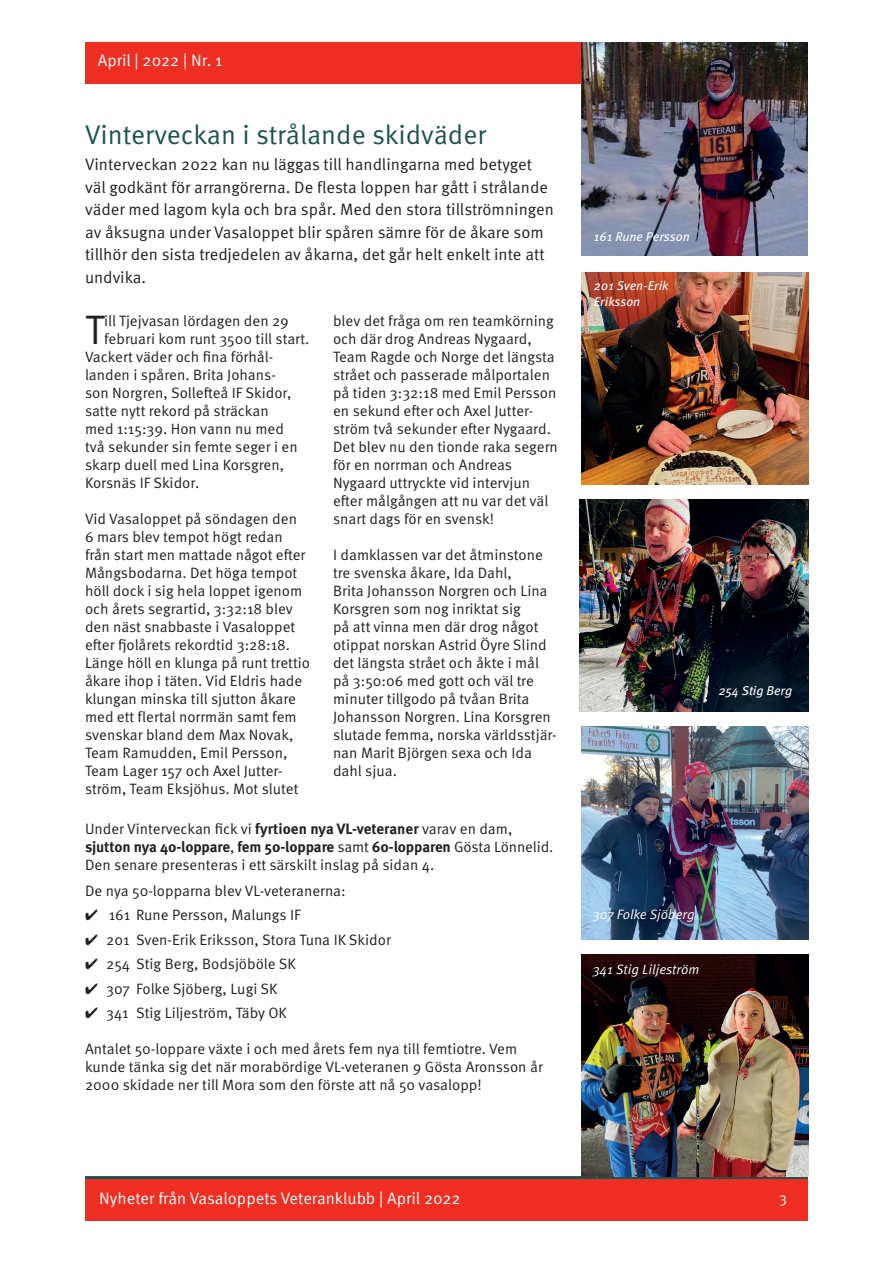
<style>
.page{position:relative;width:893px;height:1263px;background:#fff}
.page>*{position:absolute;margin:0;border:0;box-sizing:border-box;transform-origin:0 0}
.t1{font:41.25px "Meta OT Norm";color:#231f20}
.t2{font:27px "Meta OT Norm";color:#1b5351}
.t3{font:16.5px/22.5px "Meta OT Norm";color:#231f20}
.t4{font:16.5px "Meta OT Norm";color:#fff}
.t5{font:15px/18px "Meta OT Norm";color:#231f20}
.t6{font:700 15px "Meta OT";letter-spacing:-.01em;color:#231f20}
.t7{font:15px "Meta OT Norm";color:#fff}
.t8{font:13.5px "Meta OT Norm Ita";color:#fff}
.t9{font:italic 12.75px/15.3px "Meta OT";color:#fff}
.s1{font-family:"Meta OT";font-weight:700}
.s2{font-family:"Meta OT Norm";font-weight:400}
</style>
<div class="page">
<div style="left:85px;top:1178px;width:723px;height:42px;background:#ee2e22"></div>
<hr style="left:85px;top:1176px;width:723px;height:3px;background:#1b5351">
<div style="left:85px;top:43px;width:722px;height:41px;background:#ee2e22"></div>
<img style="left:581px;top:43px;width:226px;height:212px">
<img style="left:580px;top:499px;width:228px;height:213px">
<img style="left:582px;top:272px;width:226px;height:213px">
<img style="left:581px;top:955px;width:227px;height:221px">
<img style="left:582px;top:727px;width:226px;height:212px">
<p class="t4" style="left:98px;top:50px;width:126px">April | 2022 | Nr. 1</p>
<h2 class="t2" style="left:85px;top:119px;width:403px">Vinterveckan i strålande skidväder</h2>
<p class="t3" style="left:85px;top:154px;width:470px">Vinterveckan 2022 kan nu läggas till handlingarna med betyget väl godkänt för arrangörerna. De flesta loppen har gått i strålande väder med lagom kyla och bra spår. Med den stora tillströmningen av åksugna under Vasaloppet blir spåren sämre för de åkare som tillhör den sista tredjedelen av åkarna, det går helt enkelt inte att undvika.</p>
<h1 class="t1" style="left:85px;top:305px;width:21px">T</h1>
<p class="t5" style="left:104px;top:312px;width:186px">ill Tjejvasan lördagen den 29</p>
<p class="t5" style="left:104px;top:330px;width:207px">februari kom runt 3500 till start.</p>
<p class="t5" style="left:85px;top:348px;width:190px">Vackert väder och fina förhål-</p>
<p class="t5" style="left:85px;top:366px;width:192px">landen i spåren. Brita Johans-</p>
<p class="t5" style="left:85px;top:384px;width:208px">son Norgren, Sollefteå IF Skidor,</p>
<p class="t5" style="left:85px;top:402px;width:185px">satte nytt rekord på sträckan</p>
<p class="t5" style="left:85px;top:420px;width:200px">med 1:15:39. Hon vann nu med</p>
<p class="t5" style="left:85px;top:438px;width:214px">två sekunder sin femte seger i en</p>
<p class="t5" style="left:85px;top:456px;width:201px">skarp duell med Lina Korsgren,</p>
<p class="t5" style="left:85px;top:474px;width:116px">Korsnäs IF Skidor.</p>
<p class="t5" style="left:85px;top:510px;width:227px">Vid Vasaloppet på söndagen den<br>6 mars blev tempot högt redan från start men mattade något efter<br>Mångsbodarna. Det höga tempot höll dock i sig hela loppet igenom och årets segrartid, 3:32:18 blev den näst snabbaste i Vasaloppet efter fjolårets rekordtid 3:28:18.<br>Länge höll en klunga på runt trettio åkare ihop i täten. Vid Eldris hade klungan minska till sjutton åkare med ett flertal norrmän samt fem svenskar bland dem Max Novak,<br>Team Ramudden, Emil Persson,<br>Team Lager 157 och Axel Jutter&shy;ström, Team Eksjöhus. Mot slutet</p>
<p class="t5" style="left:333px;top:312px;width:226px">blev det fråga om ren teamkörning och där drog Andreas Nygaard,<br>Team Ragde och Norge det längsta strået och passerade målportalen på tiden 3:32:18 med Emil Persson en sekund efter och Axel Jutter&shy;ström två sekunder efter Nygaard.<br>Det blev nu den tionde raka segern för en norrman och Andreas<br>Nygaard uttryckte vid intervjun efter målgången att nu var det väl snart dags för en svensk!</p>
<p class="t5" style="left:333px;top:546px;width:225px">I damklassen var det åtminstone tre svenska åkare, Ida Dahl,<br>Brita Johansson Norgren och Lina<br>Korsgren som nog inriktat sig<br>på att vinna men där drog något otippat norskan Astrid Öyre Slind det längsta strået och åkte i mål på 3:50:06 med gott och väl tre minuter tillgodo på tvåan Brita<br>Johansson Norgren. Lina Korsgren slutade femma, norska världsstjär&shy;nan Marit Björgen sexa och Ida dahl sjua.</p>
<p class="t5" style="left:85px;top:820px;width:429px">Under Vinterveckan fick vi <span class="s1">fyrtioen nya VL-veteraner</span> varav en dam,</p>
<p class="t6" style="left:85px;top:837px;width:470px">sjutton nya 40-loppare<span class="s2">,</span> fem 50-loppare <span class="s2">samt</span> 60-lopparen <span class="s2">Gösta Lönnelid.</span></p>
<p class="t5" style="left:85px;top:851px;width:351px;line-height:26.5px">Den senare presenteras i ett särskilt inslag på sidan 4.<br>De nya 50-lopparna blev VL-veteranerna:</p>
<p class="t5" style="left:85px;top:907px;width:217px">✔ 161 Rune Persson, Malungs IF</p>
<p class="t5" style="left:85px;top:931px;width:307px">✔ 201 Sven-Erik Eriksson, Stora Tuna IK Skidor</p>
<p class="t5" style="left:85px;top:955px;width:212px">✔ 254 Stig Berg, Bodsjöböle SK</p>
<p class="t5" style="left:85px;top:980px;width:194px">✔ 307 Folke Sjöberg, Lugi SK</p>
<p class="t5" style="left:85px;top:1004px;width:203px">✔ 341 Stig Liljeström, Täby OK</p>
<p class="t5" style="left:85px;top:1040px;width:459px">Antalet 50-loppare växte i och med årets fem nya till femtiotre. Vem kunde tänka sig det när morabördige VL-veteranen 9 Gösta Aronsson år<br>2000 skidade ner till Mora som den förste att nå 50 vasalopp!</p>
<p class="t9" style="left:594px;top:229px;width:97px">161 Rune Persson</p>
<p class="t9" style="left:594px;top:278px;width:76px">201 Sven-Erik<br>Eriksson</p>
<p class="t9" style="left:719px;top:683px;width:75px">254 Stig Berg</p>
<p class="t8" style="left:593px;top:907px;width:104px">307 Folke Sjöberg</p>
<p class="t8" style="left:593px;top:961px;width:108px">341 Stig Liljeström</p>
<p class="t4" style="left:99px;top:1189px;width:363px">Nyheter från Vasaloppets Veteranklubb | April 2022</p>
<p class="t7" style="left:779px;top:1189px;width:9px">3</p>
</div>
